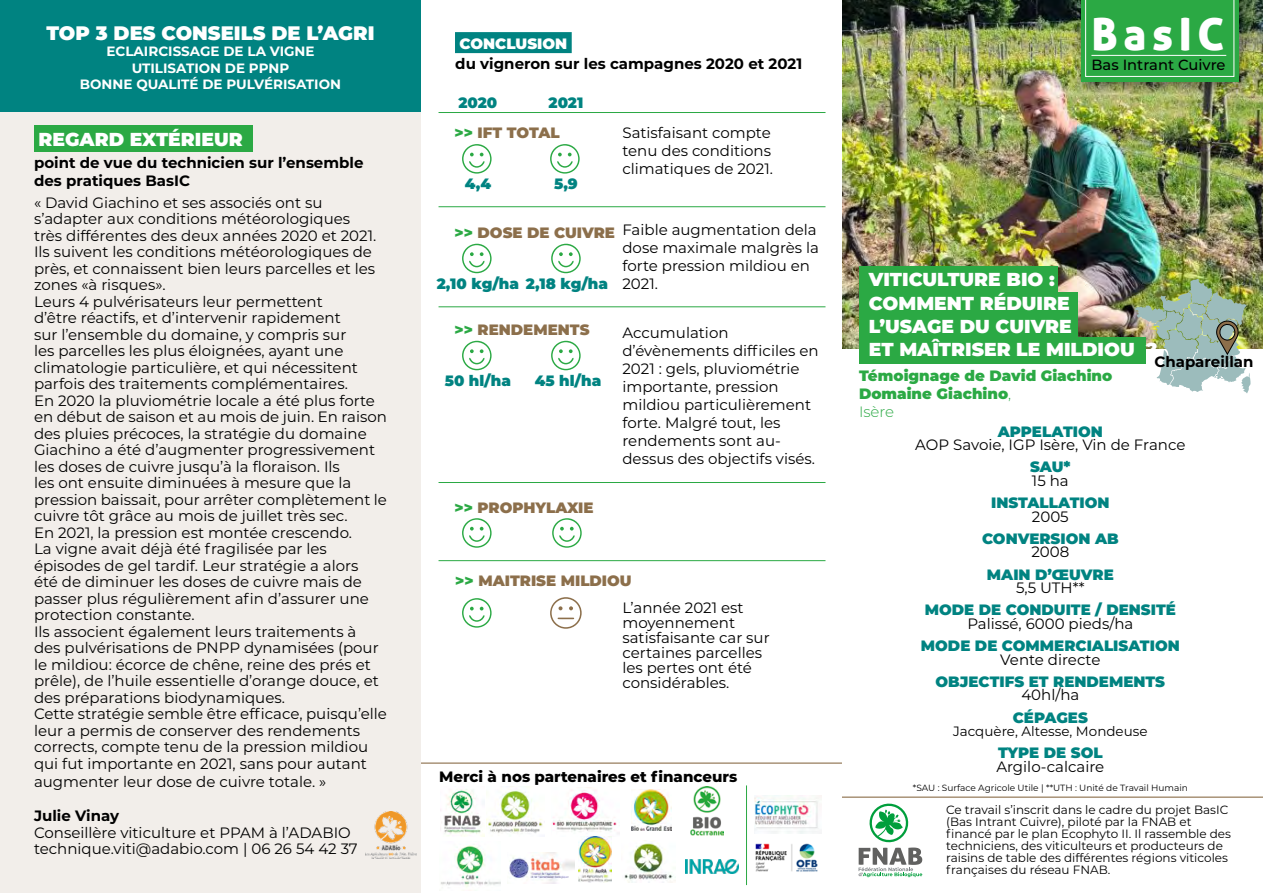
<style>
.page{position:relative;width:1263px;height:893px;background:#fff}
.page>*{position:absolute;margin:0;border:0;box-sizing:border-box;transform-origin:0 0}
.t1{font:44.1px "Aller Display";letter-spacing:.13em;color:#fff}
.t2{font:900 19.5px "Montserrat";color:#fff}
.t3{font:900 18.75px/23.2px "Montserrat";color:#fff}
.t4{font:15px/16.5px "Montserrat";color:#000}
.t5{font:900 15px "Montserrat";color:#008381}
.t6{font:700 15px/18px "Montserrat";color:#000}
.t7{font:900 15px "Montserrat";color:#8c6f4b}
.t8{font:900 15px/18px "Montserrat";color:#2ba944}
.t9{font:800 15px "Montserrat";color:#000}
.t10{font:900 15px "Montserrat";color:#fff}
.t11{font:500 14.7px "Montserrat";color:#000}
.t12{font:700 13.5px/16.2px "Montserrat";color:#fff;text-align:center}
.t13{font:13.5px "Montserrat";color:#000}
.t14{font:12px/12px "Montserrat";color:#000}
.t15{font:9px "Montserrat";color:#000}
.s1{color:#2ba944}
.s2{font-weight:300}
</style>
<div class="page">
<img style="left:843px;top:0;width:420px;height:349px">
<div style="left:1070px;top:0;width:184px;height:97px;background:#000;opacity:.5"></div>
<div style="left:1081px;top:0;width:158px;height:82px;background:#2ba944"></div>
<svg style="left:1085px;top:0;width:149px;height:77px"></svg>
<div style="left:0;top:0;width:421px;height:893px;background:#f2eeea"></div>
<div style="left:455px;top:32px;width:117px;height:21px;background:#008381"></div>
<svg style="left:550px;top:597px;width:32px;height:32px"></svg>
<svg style="left:858px;top:803px;width:64px;height:74px"></svg>
<div style="left:34px;top:125px;width:219px;height:27px;background:#2ba944"></div>
<div style="left:859px;top:266px;width:198px;height:27px;background:#2ba944"></div>
<div style="left:859px;top:292px;width:219px;height:27px;background:#2ba944"></div>
<div style="left:859px;top:337px;width:286px;height:26px;background:#2ba944"></div>
<div style="left:859px;top:318px;width:219px;height:26px;background:#2ba944"></div>
<hr style="left:842px;top:797px;width:421px;height:1px;background:#8c6f4b">
<img style="left:1135px;top:279px;width:115px;height:114px">
<svg style="left:462px;top:144px;width:30px;height:30px"></svg>
<svg style="left:462px;top:244px;width:30px;height:29px"></svg>
<svg style="left:462px;top:341px;width:30px;height:29px"></svg>
<svg style="left:551px;top:341px;width:30px;height:29px"></svg>
<svg style="left:462px;top:518px;width:30px;height:30px"></svg>
<svg style="left:462px;top:598px;width:30px;height:30px"></svg>
<svg style="left:550px;top:144px;width:30px;height:30px"></svg>
<svg style="left:551px;top:244px;width:30px;height:29px"></svg>
<svg style="left:552px;top:518px;width:30px;height:30px"></svg>
<hr style="left:438px;top:206px;width:387px;height:1px;background:#2ba944">
<hr style="left:438px;top:112px;width:387px;height:1px;background:#2ba944">
<hr style="left:438px;top:307px;width:387px;height:1px;background:#2ba944">
<hr style="left:438px;top:482px;width:387px;height:1px;background:#2ba944">
<hr style="left:438px;top:560px;width:387px;height:1px;background:#2ba944">
<hr style="left:421px;top:762px;width:421px;height:2px;background:#8c6f4b">
<img style="left:440px;top:786px;width:103px;height:50px">
<img style="left:440px;top:845px;width:60px;height:43px">
<img style="left:552px;top:790px;width:67px;height:44px">
<img style="left:631px;top:790px;width:40px;height:40px">
<img style="left:691px;top:786px;width:33px;height:50px">
<img style="left:579px;top:836px;width:33px;height:47px">
<img style="left:624px;top:840px;width:51px;height:42px">
<img style="left:509px;top:853px;width:65px;height:31px">
<img style="left:755px;top:843px;width:63px;height:29px">
<img style="left:754px;top:795px;width:67px;height:39px">
<img style="left:685px;top:859px;width:54px;height:14px">
<hr style="left:746px;top:785px;width:1px;height:100px;background:#2ba944">
<div style="left:0;top:0;width:421px;height:112px;background:#008381"></div>
<img style="left:365px;top:811px;width:51px;height:48px">
<h2 class="t2" style="left:46px;top:19px;width:330px">TOP 3 DES CONSEILS DE L’AGRI</h2>
<p class="t12" style="left:80px;top:43px;width:263px">ECLAIRCISSAGE DE LA VIGNE<br>UTILISATION DE PPNP<br>BONNE QUALITÉ DE PULVÉRISATION</p>
<p class="t3" style="left:39px;top:126px;width:206px">REGARD EXTÉRIEUR</p>
<p class="t6" style="left:34px;top:153px;width:331px">point de vue du technicien sur l’ensemble des pratiques BasIC</p>
<p class="t4" style="left:34px;top:193px;width:354px">« David Giachino et ses associés ont su s’adapter aux conditions météorologiques<br>très différentes des deux années 2020 et 2021.<br>Ils suivent les conditions météorologiques de près, et connaissent bien leurs parcelles et les zones «à risques».<br>Leurs 4 pulvérisateurs leur permettent<br>d’être réactifs, et d’intervenir rapidement<br>sur l’ensemble du domaine, y compris sur<br>les parcelles les plus éloignées, ayant une climatologie particulière, et qui nécessitent parfois des traitements complémentaires.<br>En 2020 la pluviométrie locale a été plus forte en début de saison et au mois de juin. En raison des pluies précoces, la stratégie du domaine Giachino a été d’augmenter progressivement les doses de cuivre jusqu’à la floraison. Ils<br>les ont ensuite diminuées à mesure que la pression baissait, pour arrêter complètement le cuivre tôt grâce au mois de juillet très sec.<br>En 2021, la pression est montée crescendo.<br>La vigne avait déjà été fragilisée par les épisodes de gel tardif. Leur stratégie a alors<br>été de diminuer les doses de cuivre mais de passer plus régulièrement afin d’assurer une protection constante.<br>Ils associent également leurs traitements à<br>des pulvérisations de PNPP dynamisées (pour le mildiou: écorce de chêne, reine des prés et prêle), de l’huile essentielle d’orange douce, et des préparations biodynamiques.<br>Cette stratégie semble être efficace, puisqu’elle leur a permis de conserver des rendements corrects, compte tenu de la pression mildiou qui fut importante en 2021, sans pour autant</p>
<p class="t4" style="left:34px;top:772px;width:294px">augmenter leur dose de cuivre totale. »</p>
<p class="t6" style="left:34px;top:806px;width:87px">Julie Vinay</p>
<p class="t4" style="left:34px;top:823px;width:325px">Conseillère viticulture et PPAM à l’ADABIO technique.viti@adabio.com | 06 26 54 42 37</p>
<p class="t10" style="left:459px;top:32px;width:109px">CONCLUSION</p>
<p class="t6" style="left:455px;top:53px;width:348px">du vigneron sur les campagnes 2020 et 2021</p>
<p class="t5" style="left:458px;top:91px;width:40px">2020</p>
<p class="t5" style="left:548px;top:91px;width:36px">2021</p>
<p class="t7" style="left:454px;top:122px;width:107px"><span class="s1">&gt;&gt;</span> IFT TOTAL</p>
<p class="t5" style="left:465px;top:173px;width:28px">4,4</p>
<p class="t5" style="left:554px;top:173px;width:25px">5,9</p>
<p class="t4" style="left:622px;top:123px;width:152px;line-height:18px">Satisfaisant compte tenu des conditions climatiques de 2021.</p>
<p class="t7" style="left:454px;top:221px;width:162px"><span class="s1">&gt;&gt;</span> DOSE DE CUIVRE</p>
<p class="t5" style="left:526px;top:272px;width:84px">2,18 kg/ha</p>
<p class="t5" style="left:437px;top:272px;width:84px">2,10 kg/ha</p>
<p class="t4" style="left:622px;top:220px;width:198px;line-height:18px">Faible augmentation dela dose maximale malgrès la forte pression mildiou en<br>2021.</p>
<p class="t7" style="left:454px;top:319px;width:137px"><span class="s1">&gt;&gt;</span> RENDEMENTS</p>
<p class="t5" style="left:445px;top:369px;width:68px">50 hl/ha</p>
<p class="t5" style="left:535px;top:369px;width:68px">45 hl/ha</p>
<p class="t7" style="left:454px;top:496px;width:141px"><span class="s1">&gt;&gt;</span> PROPHYLAXIE</p>
<p class="t4" style="left:622px;top:323px;width:198px;line-height:18px">Accumulation d’évènements difficiles en<br>2021 : gels, pluviométrie importante, pression mildiou particulièrement forte. Malgré tout, les rendements sont au&shy;dessus des objectifs visés.</p>
<p class="t7" style="left:455px;top:569px;width:178px"><span class="s1">&gt;&gt;</span> MAITRISE MILDIOU</p>
<p class="t4" style="left:622px;top:599px;width:149px;line-height:15px">L’année 2021 est moyennement satisfaisante car sur certaines parcelles les pertes ont été considérables.</p>
<p class="t9" style="left:439px;top:765px;width:300px">Merci à nos partenaires et financeurs</p>
<h1 class="t1" style="left:1091px;top:6px;width:135px">BasIC</h1>
<p class="t11" style="left:1091px;top:55px;width:136px">Bas Intrant Cuivre</p>
<p class="t3" style="left:869px;top:267px;width:290px">VITICULTURE BIO :<br>COMMENT RÉDUIRE<br>L’USAGE DU CUIVRE<br>ET MAÎTRISER LE MILDIOU ?</p>
<p class="t6" style="left:1154px;top:352px;width:101px">Chapareillan</p>
<p class="t8" style="left:859px;top:366px;width:255px">Témoignage de David Giachino<br>Domaine Giachino<span class="s2">,<br>Isère</span></p>
<p class="t5" style="left:998px;top:420px;width:106px">APPELATION</p>
<p class="t4" style="left:915px;top:436px;width:272px">AOP Savoie, IGP Isère, Vin de France</p>
<p class="t5" style="left:1030px;top:456px;width:42px">SAU*</p>
<p class="t4" style="left:1032px;top:472px;width:38px">15 ha</p>
<p class="t5" style="left:991px;top:491px;width:120px">INSTALLATION</p>
<p class="t4" style="left:1032px;top:507px;width:38px">2005</p>
<p class="t5" style="left:982px;top:527px;width:138px">CONVERSION AB</p>
<p class="t4" style="left:1031px;top:543px;width:39px">2008</p>
<p class="t5" style="left:987px;top:563px;width:128px">MAIN D’ŒUVRE</p>
<p class="t4" style="left:1016px;top:579px;width:70px">5,5 UTH**</p>
<p class="t5" style="left:925px;top:599px;width:253px">MODE DE CONDUITE / DENSITÉ</p>
<p class="t4" style="left:967px;top:615px;width:167px">Palissé, 6000 pieds/ha</p>
<p class="t5" style="left:921px;top:634px;width:260px">MODE DE COMMERCIALISATION</p>
<p class="t4" style="left:1000px;top:650px;width:102px">Vente directe</p>
<p class="t5" style="left:935px;top:670px;width:231px">OBJECTIFS ET RENDEMENTS</p>
<p class="t4" style="left:1021px;top:686px;width:60px">40hl/ha</p>
<p class="t5" style="left:1013px;top:706px;width:77px">CÉPAGES</p>
<p class="t13" style="left:953px;top:722px;width:196px">Jacquère, Altesse, Mondeuse</p>
<p class="t5" style="left:998px;top:742px;width:106px">TYPE DE SOL</p>
<p class="t4" style="left:996px;top:758px;width:109px">Argilo-calcaire</p>
<p class="t15" style="left:913px;top:782px;width:277px">*SAU : Surface Agricole Utile | **UTH : Unité de Travail Humain</p>
<p class="t14" style="left:946px;top:803px;width:286px">Ce travail s’inscrit dans le cadre du projet BasIC (Bas Intrant Cuivre), piloté par la FNAB et financé par le plan Ecophyto II. Il rassemble des techniciens, des viticulteurs et producteurs de raisins de table des différentes régions viticoles françaises du réseau FNAB.</p>
</div>
